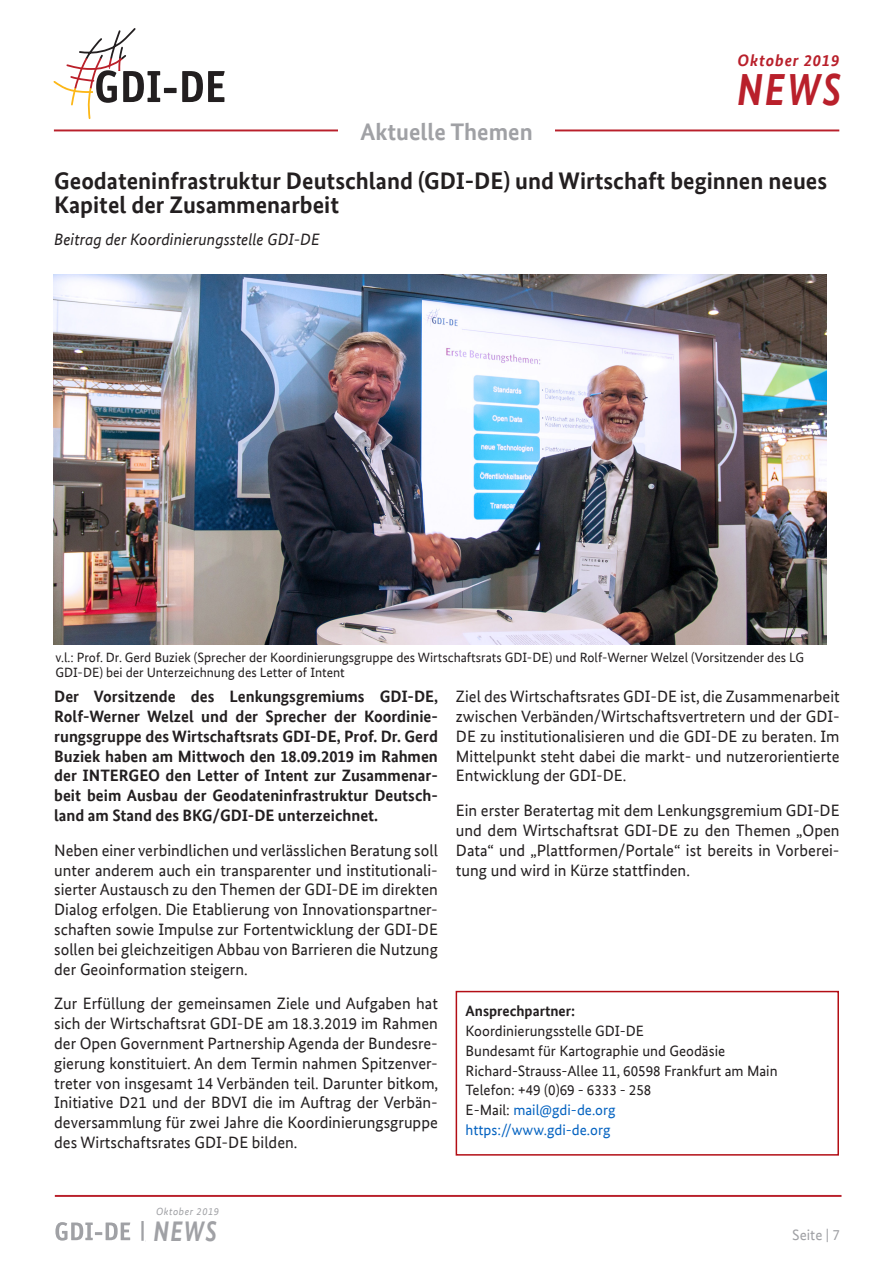
<style>
.page{position:relative;width:893px;height:1263px;background:#fff}
.page>*{position:absolute;margin:0;border:0;box-sizing:border-box;transform-origin:0 0}
.t1{font:italic 700 45px "Bundes Sans Web";color:#b9202b;scale:.85 1}
.t2{font:italic 700 28.35px "Bundes Sans Web";color:#a0a1a5;scale:.82 1}
.Überschrift{font:700 24px/24px "Bundes Sans Web";color:#231f20}
.t3{font:700 24px "Bundes Sans Web";color:#a0a1a5}
.Fliesstext{font:16.5px/19.8px "Bundes Sans Web";color:#231f20;text-align:justify}
.Fliesstext-2{font:700 16.5px/19.8px "Bundes Sans Web";color:#231f20;text-align:justify}
.Fliesstext-3{font:italic 16.5px "Bundes Sans Web";color:#231f20}
.t4{font:italic 700 16.5px "Bundes Sans Web";letter-spacing:.05em;color:#b9202b}
.Fliesstext-4{font:15px "Bundes Sans Web";color:#231f20}
.Fliesstext-5{font:15px "Bundes Sans Web";color:#0563c1}
.Überschrift-2{font:15px "Bundes Sans Web";color:#0563c1}
.Fliesstext-6{font:700 15px "Bundes Sans Web";color:#231f20}
.t5{font:15px "Bundes Sans Web";color:#a0a1a5}
.t6{font:13.5px/15px "Bundes Sans Web";color:#231f20}
.t7{font:italic 10.35px "Bundes Sans Web";letter-spacing:.05em;color:#a0a1a5}
.s1{color:#231f20}
</style>
<div class="page">
<div style="left:456px;top:991px;width:383px;height:164px;border:2px solid #b30e15"></div>
<img style="left:53px;top:274px;width:774px;height:370px">
<hr style="left:54px;top:129px;width:785px;height:2px;background:#b9202b">
<svg style="left:53px;top:28px;width:107px;height:91px"></svg>
<div style="left:164px;top:88px;width:13px;height:5px;background:#231f20"></div>
<svg style="left:182px;top:71px;width:43px;height:31px"></svg>
<hr style="left:55px;top:1195px;width:786px;height:2px;background:#b9202b">
<svg style="left:151px;top:1196px;width:69px;height:1px"></svg>
<svg style="left:55px;top:1221px;width:89px;height:20px"></svg>
<div style="left:338px;top:116px;width:217px;height:29px;background:#fff"></div>
<p class="t4" style="left:738px;top:50px;width:103px">Oktober 2019</p>
<p class="t3" style="left:360px;top:118px;width:174px">Aktuelle Themen</p>
<h1 class="t1" style="left:737px;top:63px;width:124px">NEWS</h1>
<p class="Überschrift" style="left:54px;top:168px;width:774px">Geodateninfrastruktur Deutschland (GDI-DE) und Wirtschaft beginnen neues<br>Kapitel der Zusammenarbeit</p>
<p class="Fliesstext-3" style="left:54px;top:230px;width:267px">Beitrag der Koordinierungsstelle GDI-DE</p>
<p class="t6" style="left:55px;top:649px;width:750px">v.l.: Prof. Dr. Gerd Buziek (Sprecher der Koordinierungsgruppe des Wirtschaftsrats GDI-DE) und Rolf-Werner Welzel (Vorsitzender des LG<br>GDI-DE) bei der Unterzeichnung des Letter of Intent</p>
<p class="Fliesstext-2" style="left:54px;top:687px;width:385px">Der Vorsitzende des Lenkungsgremiums GDI-DE, Rolf-Werner Welzel und der Sprecher der Koordinie&shy;rungsgruppe des Wirtschaftsrats GDI-DE, Prof. Dr. Gerd Buziek haben am Mittwoch den 18.09.2019 im Rahmen der INTERGEO den Letter of Intent zur Zusammenar&shy;beit beim Ausbau der Geodateninfrastruktur Deutsch&shy;land am Stand des BKG/GDI-DE unterzeichnet.</p>
<p class="Fliesstext" style="left:54px;top:840px;width:385px">Neben einer verbindlichen und verlässlichen Beratung soll unter anderem auch ein transparenter und institutionali&shy;sierter Austausch zu den Themen der GDI-DE im direkten Dialog erfolgen. Die Etablierung von Innovationspartner&shy;schaften sowie Impulse zur Fortentwicklung der GDI-DE sollen bei gleichzeitigen Abbau von Barrieren die Nutzung der Geoinformation steigern.</p>
<p class="Fliesstext" style="left:54px;top:994px;width:386px">Zur Erfüllung der gemeinsamen Ziele und Aufgaben hat sich der Wirtschaftsrat GDI-DE am 18.3.2019 im Rahmen der Open Government Partnership Agenda der Bundesre&shy;gierung konstituiert. An dem Termin nahmen Spitzenver&shy;treter von insgesamt 14 Verbänden teil. Darunter bitkom, Initiative D21 und der BDVI die im Auftrag der Verbän&shy;deversammlung für zwei Jahre die Koordinierungsgruppe des Wirtschaftsrates GDI-DE bilden.</p>
<p class="Fliesstext" style="left:456px;top:687px;width:385px">Ziel des Wirtschaftsrates GDI-DE ist, die Zusammenarbeit zwischen Verbänden/Wirtschaftsvertretern und der GDI-DE zu institutionalisieren und die GDI-DE zu beraten. Im Mittelpunkt steht dabei die markt- und nutzerorientierte Entwicklung der GDI-DE.</p>
<p class="Fliesstext" style="left:456px;top:801px;width:385px">Ein erster Beratertag mit dem Lenkungsgremium GDI-DE und dem Wirtschaftsrat GDI-DE zu den Themen „Open Data“ und „Plattformen/Portale“ ist bereits in Vorberei&shy;tung und wird in Kürze stattfinden.</p>
<p class="Fliesstext-6" style="left:466px;top:1002px;width:111px">Ansprechpartner:</p>
<p class="Fliesstext-4" style="left:466px;top:1022px;width:180px">Koordinierungsstelle GDI-DE</p>
<p class="Fliesstext-4" style="left:466px;top:1042px;width:261px">Bundesamt für Kartographie und Geodäsie</p>
<p class="Fliesstext-4" style="left:466px;top:1062px;width:314px">Richard-Strauss-Allee 11, 60598 Frankfurt am Main</p>
<p class="Fliesstext-4" style="left:466px;top:1082px;width:187px">Telefon: +49 (0)69 - 6333 - 258</p>
<p class="Fliesstext-5" style="left:466px;top:1101px;width:152px"><span class="s1">E-Mail:</span> mail@gdi-de.org</p>
<p class="Überschrift-2" style="left:466px;top:1121px;width:147px">https://www.gdi-de.org</p>
<p class="t7" style="left:156px;top:1206px;width:64px">Oktober 2019</p>
<h2 class="t2" style="left:153px;top:1214px;width:79px">NEWS</h2>
<p class="t5" style="left:792px;top:1226px;width:49px">Seite | 7</p>
</div>
